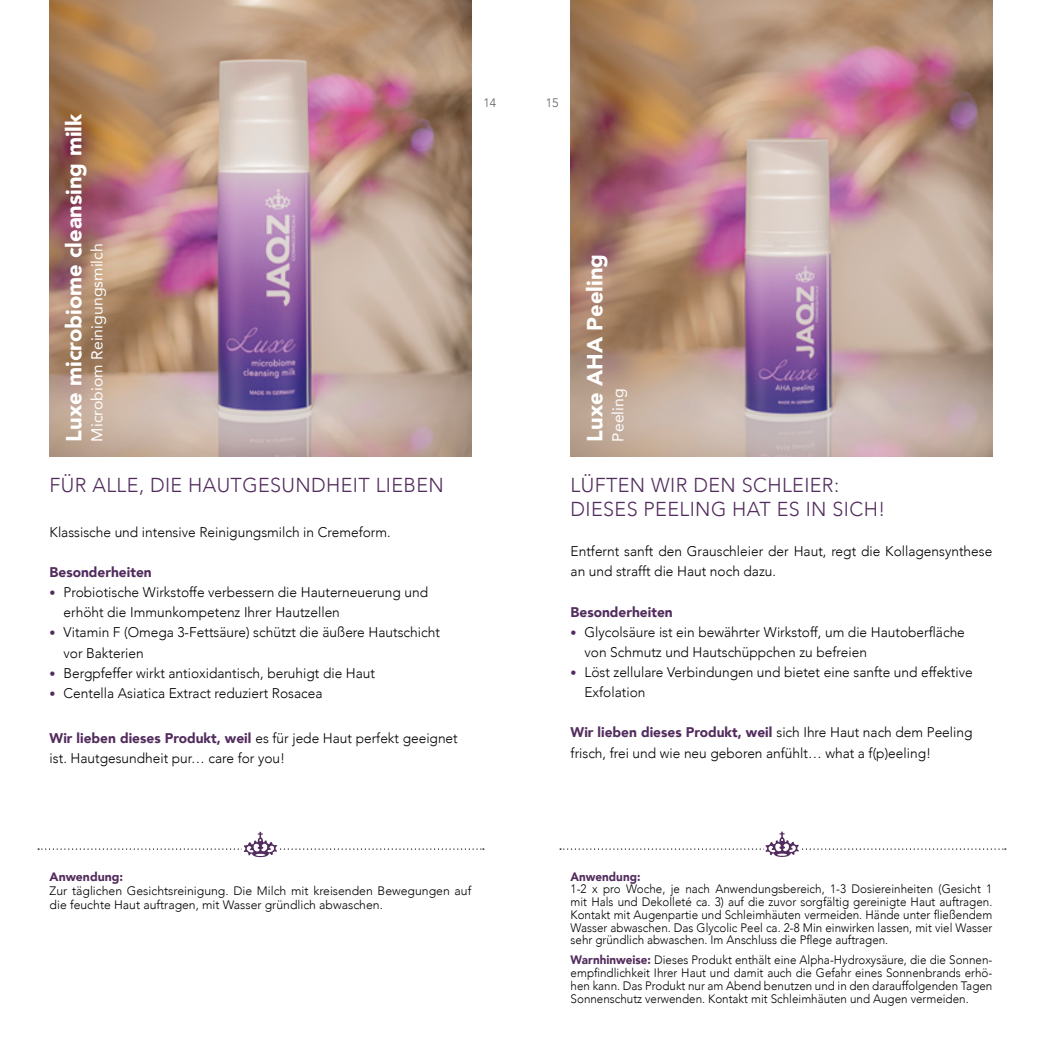
<style>
.page{position:relative;width:1042px;height:1042px;background:#fff}
.page>*{position:absolute;margin:0;border:0;box-sizing:border-box;transform-origin:0 0}
.t1{font:900 21.88px "Avenir";color:#fff}
.t2{font:300 20.12px/24.5px "Avenir";letter-spacing:.02em;color:#522c5d}
.t3{font:15.75px "Avenir";letter-spacing:.005em;color:#fff}
.t4{font:300 14px/20.1px "Avenir";color:#000}
.t5{font:900 14px "Avenir";color:#522c5d}
.t6{font:300 12.25px/12.8px "Avenir";color:#000;text-align:justify;scale:.95 1}
.t7{font:300 12.25px/14px "Avenir";color:#000}
.t8{font:900 12.25px "Avenir";color:#522c5d}
.t9{font:900 12.25px "Avenir";color:#522c5d;scale:.95 1}
.t10{font:300 12.25px "Avenir";color:#5f5e5e}
.s1{font-size:12.25px;color:#522c5d}
.s2{font-weight:900;color:#522c5d}
</style>
<div class="page">
<svg style="left:38px;top:832px;width:446px;height:26px"></svg>
<svg style="left:560px;top:831px;width:446px;height:26px"></svg>
<img style="left:50px;top:0;width:421px;height:456px">
<img style="left:570px;top:0;width:422px;height:456px">
<h1 class="t1" style="left:55px;top:441px;width:329px;rotate:-90deg">Luxe microbiome cleansing milk</h1>
<p class="t3" style="left:84px;top:441px;width:200px;rotate:-90deg">Microbiom Reinigungsmilch</p>
<h2 class="t2" style="left:50px;top:472px;width:396px">FÜR ALLE, DIE HAUTGESUNDHEIT LIEBEN</h2>
<p class="t4" style="left:50px;top:522px;width:343px">Klassische und intensive Reinigungsmilch in Cremeform.</p>
<p class="t5" style="left:50px;top:560px;width:104px">Besonderheiten</p>
<p class="t4" style="left:63px;top:582px;width:366px;text-indent:-14px"><span class="s1">•</span> Probiotische Wirkstoffe verbessern die Hauterneuerung und erhöht die Immunkompetenz Ihrer Hautzellen</p>
<p class="t4" style="left:63px;top:622px;width:378px;text-indent:-14px"><span class="s1">•</span> Vitamin F (Omega 3-Fettsäure) schützt die äußere Hautschicht vor Bakterien</p>
<p class="t4" style="left:50px;top:663px;width:327px"><span class="s1">•</span> Bergpfeffer wirkt antioxidantisch, beruhigt die Haut</p>
<p class="t4" style="left:50px;top:683px;width:274px"><span class="s1">•</span> Centella Asiatica Extract reduziert Rosacea</p>
<p class="t4" style="left:50px;top:728px;width:410px"><span class="s2">Wir lieben dieses Produkt, weil</span> es für jede Haut perfekt geeignet ist. Hautgesundheit pur… care for you!</p>
<p class="t10" style="left:483px;top:95px;width:14px">14</p>
<p class="t10" style="left:546px;top:95px;width:14px">15</p>
<h1 class="t1" style="left:576px;top:441px;width:189px;rotate:-90deg">Luxe AHA Peeling</h1>
<p class="t3" style="left:605px;top:441px;width:55px;rotate:-90deg">Peeling</p>
<h2 class="t2" style="left:570px;top:472px;width:316px">LÜFTEN WIR DEN SCHLEIER:<br>DIESES PEELING HAT ES IN SICH!</h2>
<p class="t4" style="left:570px;top:541px;width:423px">Entfernt sanft den Grauschleier der Haut, regt die Kollagensynthese an und strafft die Haut noch dazu.</p>
<p class="t5" style="left:570px;top:600px;width:104px">Besonderheiten</p>
<p class="t4" style="left:584px;top:622px;width:382px;text-indent:-14px"><span class="s1">•</span> Glycolsäure ist ein bewährter Wirkstoff, um die Hautoberfläche von Schmutz und Hautschüppchen zu befreien</p>
<p class="t4" style="left:584px;top:662px;width:390px;text-indent:-14px"><span class="s1">•</span> Löst zellulare Verbindungen und bietet eine sanfte und effektive<br>Exfolation</p>
<p class="t4" style="left:570px;top:722px;width:403px"><span class="s2">Wir lieben dieses Produkt, weil</span> sich Ihre Haut nach dem Peeling frisch, frei und wie neu geboren anfühlt… what a f(p)eeling!</p>
<p class="t8" style="left:50px;top:866px;width:75px">Anwendung:</p>
<p class="t7" style="left:50px;top:883px;width:423px">Zur täglichen Gesichtsreinigung. Die Milch mit kreisenden Bewegungen auf die feuchte Haut auftragen, mit Wasser gründlich abwaschen.</p>
<p class="t9" style="left:570px;top:866px;width:75px">Anwendung:</p>
<p class="t6" style="left:570px;top:883px;width:445px">1-2 x pro Woche, je nach Anwendungsbereich, 1-3 Dosiereinheiten (Gesicht 1 mit Hals und Dekolleté ca. 3) auf die zuvor sorgfältig gereinigte Haut auftragen.<br>Kontakt mit Augenpartie und Schleimhäuten vermeiden. Hände unter fließendem Wasser abwaschen. Das Glycolic Peel ca. 2-8 Min einwirken lassen, mit viel Wasser sehr gründlich abwaschen. Im Anschluss die Pflege auftragen.</p>
<p class="t6" style="left:570px;top:953px;width:445px"><span class="s2">Warnhinweise:</span> Dieses Produkt enthält eine Alpha-Hydroxysäure, die die Sonnen&shy;empfindlichkeit Ihrer Haut und damit auch die Gefahr eines Sonnenbrands erhö&shy;hen kann. Das Produkt nur am Abend benutzen und in den darauffolgenden Tagen Sonnenschutz verwenden. Kontakt mit Schleimhäuten und Augen vermeiden.</p>
</div>
